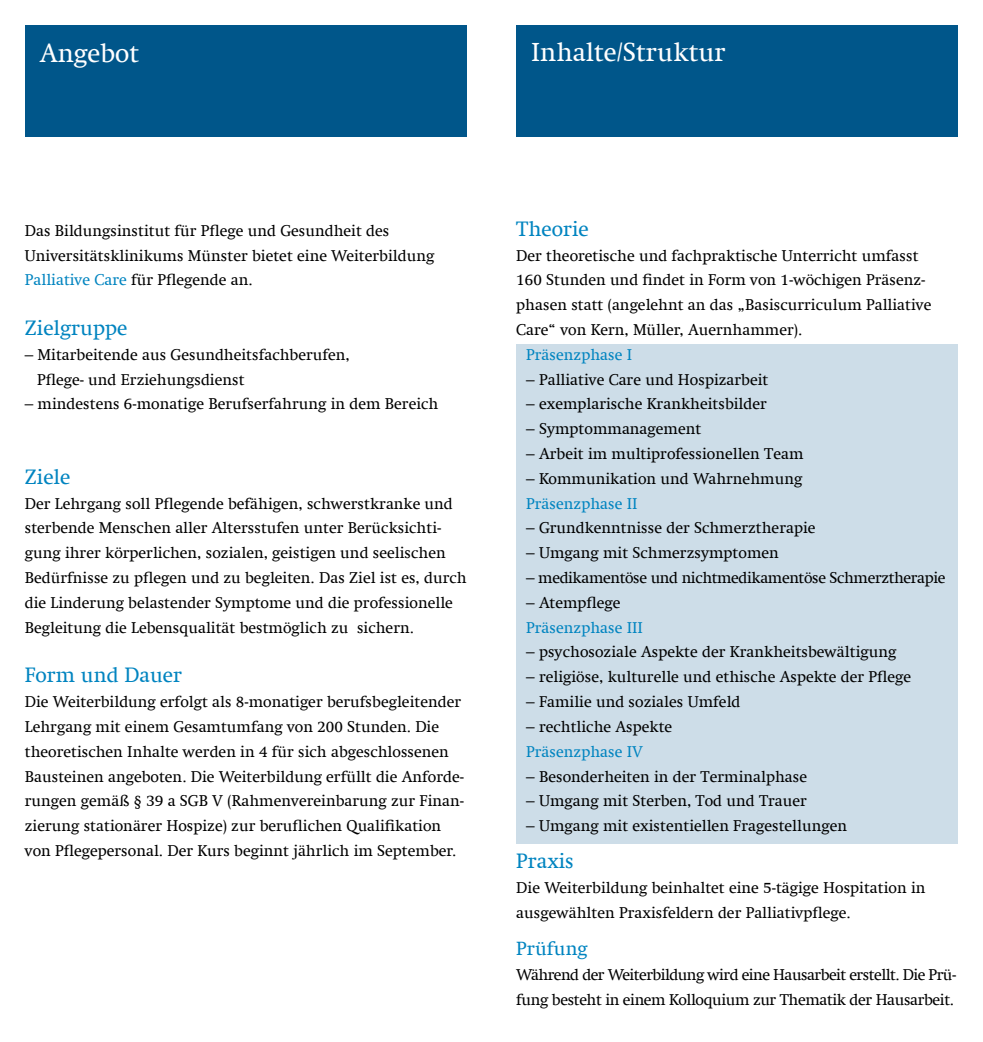
<style>
.page{position:relative;width:983px;height:1042px;background:#fff}
.page>*{position:absolute;margin:0;border:0;box-sizing:border-box;transform-origin:0 0}
.Fließtext_Flyer{font:26.25px "Swift Com";color:#fff}
.t1{font:21px "Swift Com";color:#0084c0}
.t2{font:19.25px "Swift Com";color:#0084c0}
.t3{font:15.75px/24.8px "Swift Com";color:#000}
.t4{font:15.75px/24.8px "Swift Com";letter-spacing:-.035em;color:#000}
.t5{font:15.75px "Swift Com";color:#0084c0}
.t6{font:15.75px "Swift Com";letter-spacing:-.025em;color:#000}
.s1{color:#0084c0}
</style>
<div class="page">
<div style="left:516px;top:25px;width:441px;height:111px;background:#00568a"></div>
<div style="left:25px;top:25px;width:441px;height:111px;background:#00568a"></div>
<div style="left:516px;top:344px;width:441px;height:499px;background:#cddde8"></div>
<p class="Fließtext_Flyer" style="left:40px;top:38px;width:101px">Angebot</p>
<p class="Fließtext_Flyer" style="left:531px;top:37px;width:196px">Inhalte/Struktur</p>
<p class="t3" style="left:25px;top:218px;width:411px">Das Bildungsinstitut für Pflege und Gesundheit des<br>Universitätsklinikums Münster bietet eine Weiterbildung<br><span class="s1">Palliative Care</span> für Pflegende an.</p>
<p class="t1" style="left:25px;top:315px;width:104px">Zielgruppe</p>
<p class="t3" style="left:25px;top:342px;width:326px">– Mitarbeitende aus Gesundheitsfachberufen,</p>
<p class="t3" style="left:37px;top:367px;width:209px">Pflege- und Erziehungsdienst</p>
<p class="t3" style="left:25px;top:391px;width:415px">– mindestens 6-monatige Berufserfahrung in dem Bereich</p>
<p class="t1" style="left:25px;top:464px;width:47px">Ziele</p>
<p class="t3" style="left:25px;top:491px;width:443px">Der Lehrgang soll Pflegende befähigen, schwerstkranke und sterbende Menschen aller Altersstufen unter Berücksichti&shy;gung ihrer körperlichen, sozialen, geistigen und seelischen Bedürfnisse zu pflegen und zu begleiten. Das Ziel ist es, durch die Linderung belastender Symptome und die professionelle Begleitung die Lebensqualität bestmöglich zu sichern.</p>
<p class="t1" style="left:25px;top:663px;width:159px">Form und Dauer</p>
<p class="t3" style="left:25px;top:689px;width:440px">Die Weiterbildung erfolgt als 8-monatiger berufsbegleitender Lehrgang mit einem Gesamtumfang von 200 Stunden. Die theoretischen Inhalte werden in 4 für sich abgeschlossenen Bausteinen angeboten. Die Weiterbildung erfüllt die Anforde&shy;rungen gemäß § 39 a SGB V (Rahmenvereinbarung zur Finan&shy;zierung stationärer Hospize) zur beruflichen Qualifikation von Pflegepersonal. Der Kurs beginnt jährlich im September.</p>
<p class="t1" style="left:516px;top:216px;width:74px">Theorie</p>
<p class="t3" style="left:516px;top:243px;width:416px">Der theoretische und fachpraktische Unterricht umfasst 160 Stunden und findet in Form von 1-wöchigen Präsenz&shy;phasen statt (angelehnt an das „Basiscurriculum Palliative Care“ von Kern, Müller, Auernhammer).</p>
<p class="t5" style="left:526px;top:345px;width:107px">Präsenzphase I</p>
<p class="t3" style="left:526px;top:367px;width:243px">– Palliative Care und Hospizarbeit</p>
<p class="t3" style="left:526px;top:391px;width:242px">– exemplarische Krankheitsbilder</p>
<p class="t3" style="left:526px;top:416px;width:176px">– Symptommanagement</p>
<p class="t3" style="left:526px;top:441px;width:279px">– Arbeit im multiprofessionellen Team</p>
<p class="t3" style="left:526px;top:466px;width:277px">– Kommunikation und Wahrnehmung</p>
<p class="t5" style="left:526px;top:494px;width:113px">Präsenzphase II</p>
<p class="t3" style="left:526px;top:516px;width:291px">– Grundkenntnisse der Schmerztherapie</p>
<p class="t3" style="left:526px;top:540px;width:254px">– Umgang mit Schmerzsymptomen</p>
<p class="t6" style="left:526px;top:568px;width:420px">– medikamentöse und nichtmedikamentöse Schmerztherapie</p>
<p class="t3" style="left:526px;top:590px;width:96px">– Atempflege</p>
<p class="t5" style="left:526px;top:618px;width:118px">Präsenzphase III</p>
<p class="t3" style="left:526px;top:640px;width:371px">– psychosoziale Aspekte der Krankheitsbewältigung</p>
<p class="t3" style="left:526px;top:664px;width:386px">– religiöse, kulturelle und ethische Aspekte der Pflege</p>
<p class="t3" style="left:526px;top:689px;width:216px">– Familie und soziales Umfeld</p>
<p class="t3" style="left:526px;top:714px;width:147px">– rechtliche Aspekte</p>
<p class="t5" style="left:526px;top:742px;width:118px">Präsenzphase IV</p>
<p class="t3" style="left:526px;top:764px;width:282px">– Besonderheiten in der Terminalphase</p>
<p class="t3" style="left:526px;top:788px;width:282px">– Umgang mit Sterben, Tod und Trauer</p>
<p class="t3" style="left:526px;top:813px;width:322px">– Umgang mit existentiellen Fragestellungen</p>
<p class="t1" style="left:516px;top:849px;width:59px">Praxis</p>
<p class="t3" style="left:516px;top:875px;width:410px">Die Weiterbildung beinhaltet eine 5-tägige Hospitation in ausgewählten Praxisfeldern der Palliativpflege.</p>
<p class="t2" style="left:516px;top:937px;width:73px">Prüfung</p>
<p class="t4" style="left:516px;top:962px;width:441px">Während der Weiterbildung wird eine Hausarbeit erstellt. Die Prü&shy;fung besteht in einem Kolloquium zur Thematik der Hausarbeit.</p>
</div>
